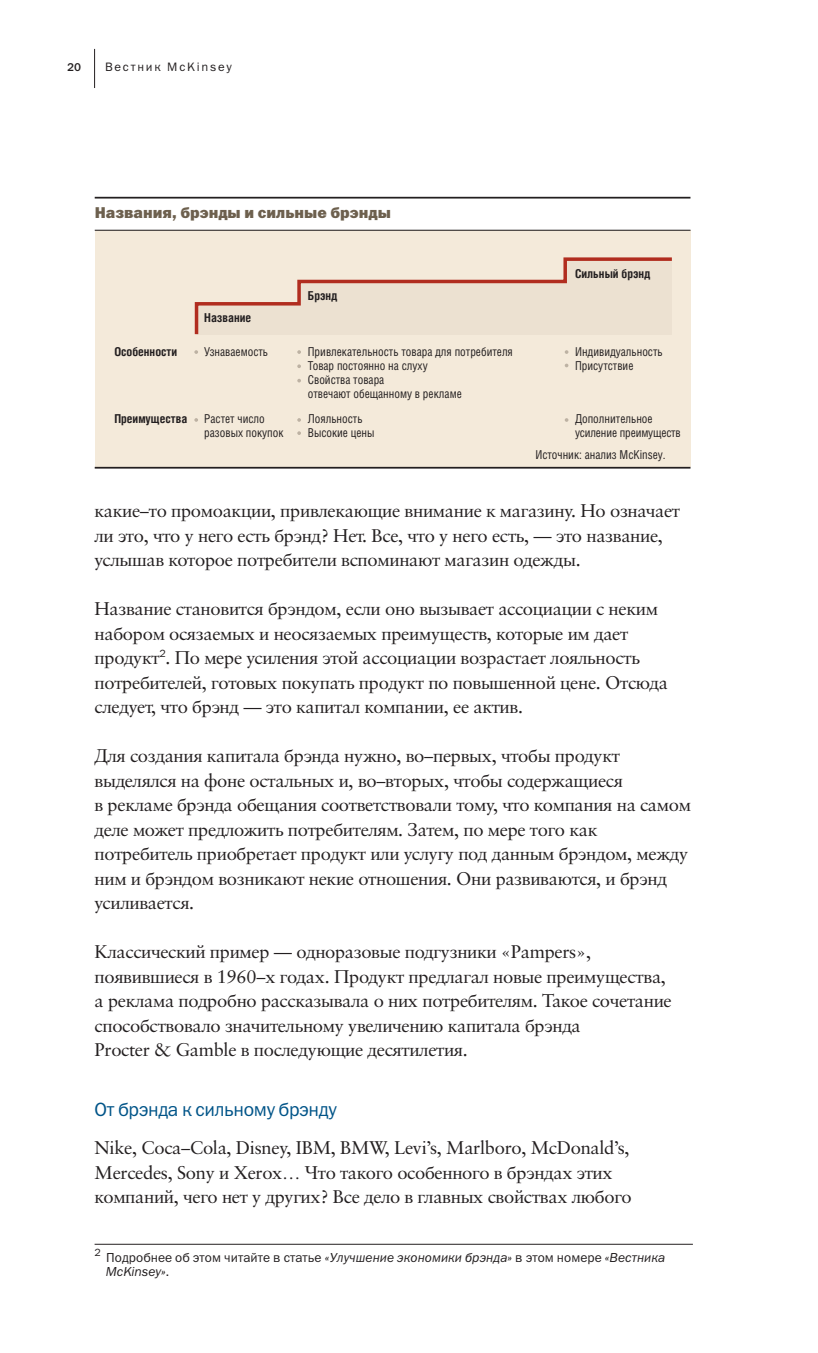
<style>
.page{position:relative;width:818px;height:1353px;background:#fff}
.page>*{position:absolute;margin:0;border:0;box-sizing:border-box;transform-origin:0 0}
.t1{font:19.25px "Franklin Gothic Book C";letter-spacing:-.02em;color:#005488}
.t2{font:18.38px/24.5px "Sabon Cyr";letter-spacing:-.015em;color:#231f20}
.t3{font:15.75px "Franklin Gothic Heavy C";color:#6d604e}
.t4{font:italic 13.12px/14px "Franklin Gothic Book C";letter-spacing:.005em;color:#231f20}
.t5{font:12.25px/14px "Helios Cond";color:#231f20;scale:.95 1}
.t6{font:700 12.25px "Helios Cond";color:#231f20}
.t7{font:12.25px "Franklin Gothic Book C";letter-spacing:.15em;color:#231f20}
.t8{font:11.38px "Franklin Gothic Medium C";color:#231f20}
.t9{font:10.5px "Franklin Gothic Book C";color:#231f20}
.s1{font-style:normal}
</style>
<div class="page">
<hr style="left:94px;top:49px;width:1px;height:39px;background:#231f20">
<hr style="left:94px;top:1244px;width:598px;height:1px;background:#231f20">
<div style="left:95px;top:230px;width:595px;height:237px;background:#f4eada"></div>
<hr style="left:95px;top:197px;width:595px;height:2px;background:#231f20">
<hr style="left:95px;top:467px;width:595px;height:2px;background:#231f20">
<hr style="left:95px;top:230px;width:595px;height:1px;background:#231f20">
<svg style="left:194px;top:257px;width:478px;height:78px"></svg>
<svg style="left:194px;top:350px;width:4px;height:4px"></svg>
<svg style="left:194px;top:418px;width:4px;height:4px"></svg>
<svg style="left:565px;top:350px;width:3px;height:4px"></svg>
<svg style="left:565px;top:418px;width:3px;height:4px"></svg>
<svg style="left:297px;top:350px;width:4px;height:4px"></svg>
<svg style="left:297px;top:364px;width:4px;height:4px"></svg>
<svg style="left:297px;top:379px;width:4px;height:3px"></svg>
<svg style="left:297px;top:418px;width:4px;height:4px"></svg>
<svg style="left:297px;top:431px;width:4px;height:4px"></svg>
<p class="t8" style="left:67px;top:63px;width:16px">20</p>
<p class="t7" style="left:105px;top:63px;width:128px">Вестник McKinsey</p>
<p class="t3" style="left:95px;top:207px;width:297px">Названия, брэнды и сильные брэнды</p>
<p class="t6" style="left:204px;top:313px;width:49px">Название</p>
<p class="t6" style="left:308px;top:291px;width:31px">Брэнд</p>
<p class="t6" style="left:575px;top:268px;width:77px">Сильный брэнд</p>
<p class="t6" style="left:114px;top:347px;width:64px">Особенности</p>
<p class="t5" style="left:204px;top:346px;width:69px">Узнаваемость</p>
<p class="t6" style="left:114px;top:414px;width:74px">Преимущества</p>
<p class="t5" style="left:204px;top:413px;width:85px">Растет число разовых покупок</p>
<p class="t5" style="left:308px;top:346px;width:217px">Привлекательность товара для потребителя<br>Товар постоянно на слуху<br>Свойства товара<br>отвечают обещанному в рекламе</p>
<p class="t5" style="left:575px;top:346px;width:94px">Индивидуальность<br>Присутствие</p>
<p class="t5" style="left:575px;top:413px;width:113px">Дополнительное усиление преимуществ</p>
<p class="t5" style="left:308px;top:413px;width:72px">Лояльность<br>Высокие цены</p>
<p class="t5" style="left:535px;top:448px;width:138px">Источник: анализ McKinsey.</p>
<p class="t2" style="left:94px;top:500px;width:586px">какие–то промоакции, привлекающие внимание к магазину. Но означает ли это, что у него есть брэнд? Нет. Все, что у него есть, — это название, услышав которое потребители вспоминают магазин одежды.</p>
<p class="t2" style="left:94px;top:598px;width:574px">Название становится брэндом, если оно вызывает ассоциации с неким набором осязаемых и неосязаемых преимуществ, которые им дает продукт<sup>2</sup>. По мере усиления этой ассоциации возрастает лояльность потребителей, готовых покупать продукт по повышенной цене. Отсюда следует, что брэнд — это капитал компании, ее актив.</p>
<p class="t2" style="left:95px;top:745px;width:597px">Для создания капитала брэнда нужно, во–первых, чтобы продукт выделялся на фоне остальных и, во–вторых, чтобы содержащиеся<br>в рекламе брэнда обещания соответствовали тому, что компания на самом деле может предложить потребителям. Затем, по мере того как потребитель приобретает продукт или услугу под данным брэндом, между ним и брэндом возникают некие отношения. Они развиваются, и брэнд усиливается.</p>
<p class="t2" style="left:95px;top:941px;width:578px">Классический пример — одноразовые подгузники «Pampers», появившиеся в 1960–х годах. Продукт предлагал новые преимущества, а реклама подробно рассказывала о них потребителям. Такое сочетание способствовало значительному увеличению капитала брэнда<br>Procter &amp; Gamble в последующие десятилетия.</p>
<p class="t1" style="left:94px;top:1102px;width:243px">От брэнда к сильному брэнду</p>
<p class="t2" style="left:94px;top:1137px;width:538px">Nike, Coca–Cola, Disney, IBM, BMW, Levi’s, Marlboro, McDonald’s,<br>Mercedes, Sony и Xerox… Что такого особенного в брэндах этих компаний, чего нет у других? Все дело в главных свойствах любого</p>
<p class="t9" style="left:94px;top:1248px;width:8px">2</p>
<p class="t4" style="left:106px;top:1252px;width:560px"><span class="s1">Подробнее об этом читайте в статье</span> «Улучшение экономики брэнда» <span class="s1">в этом номере</span> «Вестника<br>McKinsey»<span class="s1">.</span></p>
</div>
